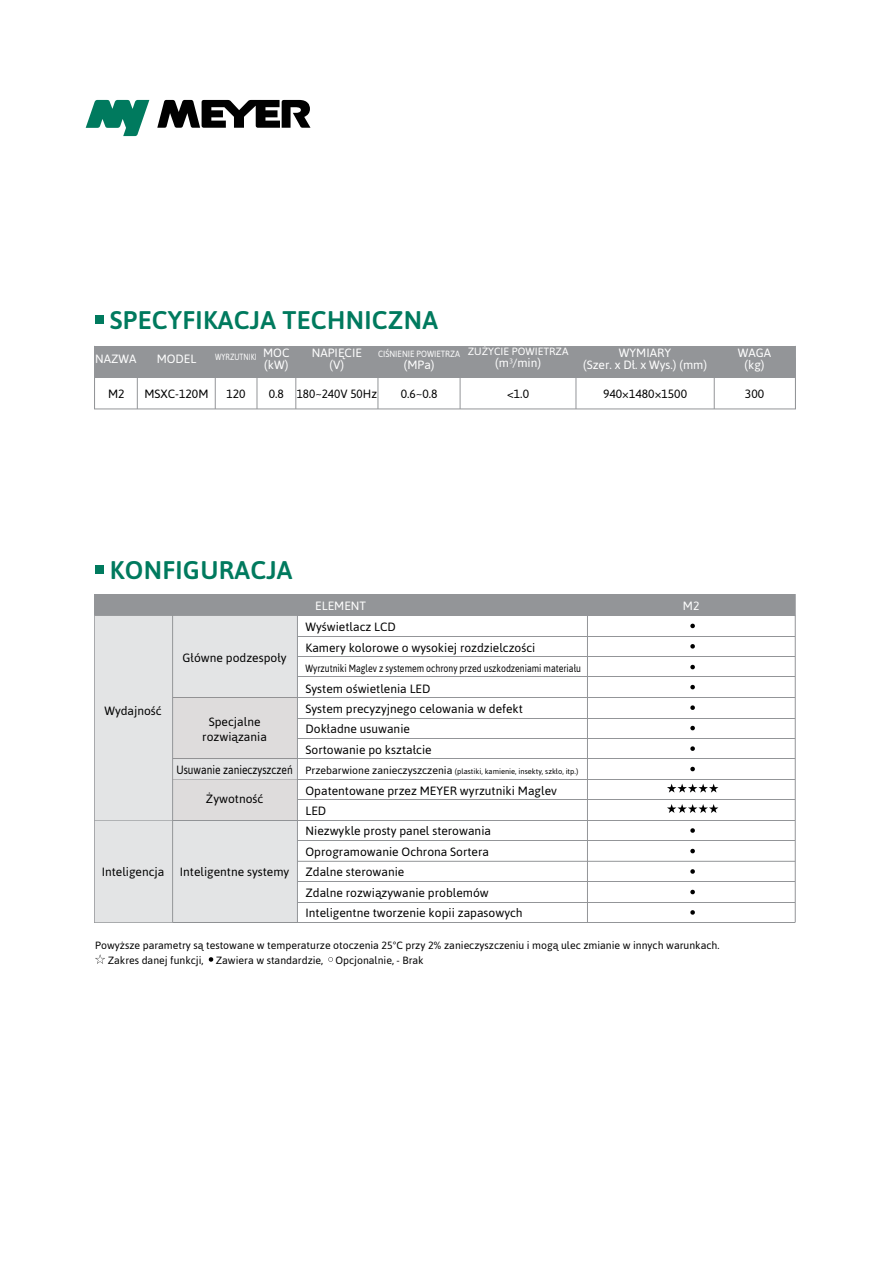
<style>
.page{position:relative;width:893px;height:1263px;background:#fff}
.page>*{position:absolute;margin:0;border:0;box-sizing:border-box;transform-origin:0 0}
.t1{font:500 25.5px "Asap";letter-spacing:.01em;color:#007a5e}
.t2{font:12px/20.4px "Asap";color:#000}
.t3{font:12px/12px "Asap";color:#fff;text-align:center}
.t4{font:12px "Asap";color:#000;scale:.85 1}
.t5{font:10.5px/14.4px "Asap";color:#000}
.t6{font:10.5px "Asap";color:#000;scale:.83 1}
.t7{font:10.5px "Asap";color:#fff}
.t8{font:9px "Asap";color:#fff;scale:.9 1}
.t9{font:9px "Asap";color:#fff;scale:.8 1}
.t10{font:7.5px "Asap";color:#000}
.s1{font-size:10.5px}
</style>
<div class="page">
<hr style="left:95px;top:377px;width:700px;height:1px;background:#939598">
<div style="left:95px;top:346px;width:700px;height:31px;background:#939598"></div>
<div style="left:95px;top:594px;width:700px;height:21px;background:#939598"></div>
<svg style="left:690px;top:624px;width:5px;height:4px"></svg>
<svg style="left:690px;top:644px;width:5px;height:4px"></svg>
<svg style="left:690px;top:665px;width:5px;height:4px"></svg>
<svg style="left:690px;top:685px;width:5px;height:4px"></svg>
<svg style="left:690px;top:705px;width:5px;height:5px"></svg>
<svg style="left:690px;top:726px;width:5px;height:4px"></svg>
<svg style="left:690px;top:746px;width:5px;height:5px"></svg>
<svg style="left:690px;top:767px;width:5px;height:4px"></svg>
<svg style="left:690px;top:828px;width:5px;height:5px"></svg>
<svg style="left:690px;top:849px;width:5px;height:4px"></svg>
<svg style="left:690px;top:869px;width:5px;height:5px"></svg>
<svg style="left:690px;top:890px;width:5px;height:4px"></svg>
<svg style="left:690px;top:910px;width:5px;height:5px"></svg>
<svg style="left:667px;top:784px;width:51px;height:9px"></svg>
<svg style="left:667px;top:804px;width:51px;height:9px"></svg>
<hr style="left:587px;top:594px;width:1px;height:328px;background:#939598">
<hr style="left:795px;top:594px;width:1px;height:328px;background:#939598">
<hr style="left:94px;top:615px;width:1px;height:307px;background:#939598">
<hr style="left:297px;top:636px;width:498px;height:1px;background:#939598">
<hr style="left:297px;top:656px;width:498px;height:1px;background:#939598">
<hr style="left:297px;top:677px;width:498px;height:1px;background:#939598">
<hr style="left:173px;top:697px;width:622px;height:1px;background:#939598">
<hr style="left:297px;top:718px;width:498px;height:1px;background:#939598">
<hr style="left:297px;top:738px;width:498px;height:1px;background:#939598">
<hr style="left:173px;top:759px;width:622px;height:1px;background:#939598">
<hr style="left:173px;top:779px;width:622px;height:1px;background:#939598">
<hr style="left:297px;top:799px;width:498px;height:1px;background:#939598">
<hr style="left:95px;top:820px;width:700px;height:1px;background:#939598">
<hr style="left:297px;top:841px;width:498px;height:1px;background:#939598">
<hr style="left:297px;top:881px;width:498px;height:1px;background:#939598">
<hr style="left:297px;top:902px;width:498px;height:1px;background:#939598">
<hr style="left:95px;top:922px;width:700px;height:1px;background:#939598">
<svg style="left:95px;top:616px;width:202px;height:307px"></svg>
<hr style="left:173px;top:779px;width:124px;height:1px;background:#959597">
<hr style="left:95px;top:615px;width:700px;height:1px;background:#939598">
<hr style="left:297px;top:861px;width:498px;height:1px;background:#939598">
<hr style="left:297px;top:615px;width:1px;height:307px;background:#939598">
<hr style="left:172px;top:615px;width:1px;height:307px;background:#939598">
<div style="left:94px;top:358px;width:702px;height:51px;border:1px solid #939598"></div>
<hr style="left:137px;top:358px;width:1px;height:51px;background:#939598">
<hr style="left:215px;top:358px;width:1px;height:51px;background:#939598">
<hr style="left:257px;top:358px;width:1px;height:51px;background:#939598">
<hr style="left:296px;top:358px;width:1px;height:51px;background:#939598">
<hr style="left:94px;top:346px;width:1px;height:63px;background:#939598">
<hr style="left:378px;top:358px;width:1px;height:51px;background:#939598">
<hr style="left:460px;top:358px;width:1px;height:51px;background:#939598">
<hr style="left:576px;top:358px;width:1px;height:51px;background:#939598">
<hr style="left:714px;top:358px;width:1px;height:51px;background:#939598">
<hr style="left:795px;top:346px;width:1px;height:63px;background:#939598">
<svg style="left:86px;top:100px;width:63px;height:36px"></svg>
<svg style="left:157px;top:100px;width:153px;height:28px"></svg>
<div style="left:95px;top:315px;width:9px;height:8px;background:#007a5e"></div>
<div style="left:95px;top:566px;width:9px;height:8px;background:#007a5e"></div>
<svg style="left:95px;top:954px;width:10px;height:10px"></svg>
<svg style="left:209px;top:957px;width:4px;height:5px"></svg>
<svg style="left:328px;top:957px;width:5px;height:5px"></svg>
<h1 class="t1" style="left:110px;top:303px;width:330px">SPECYFIKACJA TECHNICZNA</h1>
<p class="t3" style="left:95px;top:353px;width:43px">NAZWA</p>
<p class="t3" style="left:157px;top:353px;width:41px">MODEL</p>
<p class="t9" style="left:215px;top:351px;width:94px">WYRZUTNIKI <sup>MOC</sup></p>
<p class="t3" style="left:264px;top:358px;width:26px">(kW)</p>
<p class="t3" style="left:312px;top:346px;width:52px">NAPIĘCIE (V)</p>
<p class="t8" style="left:378px;top:348px;width:93px">CIŚNIENIE POWIETRZA</p>
<p class="t3" style="left:404px;top:358px;width:32px">(MPa)</p>
<p class="t7" style="left:468px;top:345px;width:102px">ZUŻYCIE POWIETRZA</p>
<p class="t3" style="left:495px;top:357px;width:47px">(m³/min)</p>
<p class="t3" style="left:738px;top:346px;width:35px">WAGA (kg)</p>
<p class="t3" style="left:583px;top:346px;width:125px">WYMIARY<br>(Szer. x Dł. x Wys.) (mm)</p>
<p class="t2" style="left:108px;top:383px;width:18px">M2</p>
<p class="t2" style="left:144px;top:383px;width:66px">MSXC-120M</p>
<p class="t2" style="left:226px;top:383px;width:21px">120</p>
<p class="t2" style="left:269px;top:383px;width:110px">0.8 180~240V 50Hz</p>
<p class="t2" style="left:401px;top:383px;width:38px">0.6~0.8</p>
<p class="t2" style="left:507px;top:383px;width:23px">&lt;1.0</p>
<p class="t2" style="left:603px;top:383px;width:86px">940×1480×1500</p>
<p class="t2" style="left:745px;top:383px;width:21px">300</p>
<h1 class="t1" style="left:110px;top:553px;width:184px">KONFIGURACJA</h1>
<p class="t3" style="left:315px;top:600px;width:52px">ELEMENT</p>
<p class="t3" style="left:683px;top:600px;width:18px">M2</p>
<p class="t2" style="left:306px;top:616px;width:231px">Wyświetlacz LCD<br>Kamery kolorowe o wysokiej rozdzielczości</p>
<p class="t6" style="left:306px;top:662px;width:333px">Wyrzutniki Maglev z systemem ochrony przed uszkodzeniami materiału</p>
<p class="t2" style="left:306px;top:678px;width:219px">System oświetlenia LED<br>System precyzyjnego celowania w defekt<br>Dokładne usuwanie<br>Sortowanie po kształcie</p>
<p class="t10" style="left:306px;top:767px;width:274px"><span class="s1">Przebarwione zanieczyszczenia</span> (plastiki, kamienie, insekty, szkło, itp.)</p>
<p class="t2" style="left:306px;top:780px;width:253px">Opatentowane przez MEYER wyrzutniki Maglev<br>LED<br>Niezwykle prosty panel sterowania<br>Oprogramowanie Ochrona Sortera<br>Zdalne sterowanie<br>Zdalne rozwiązywanie problemów<br>Inteligentne tworzenie kopii zapasowych</p>
<p class="t5" style="left:108px;top:938px;width:613px;text-indent:-13px">Powyższe parametry są testowane w temperaturze otoczenia 25°C przy 2% zanieczyszczeniu i mogą ulec zmianie w innych warunkach.<br>Zakres danej funkcji, Zawiera w standardzie, Opcjonalnie, - Brak</p>
<p class="t2" style="left:183px;top:647px;width:106px">Główne podzespoły</p>
<p class="t2" style="left:104px;top:700px;width:59px">Wydajność</p>
<p class="t2" style="left:202px;top:714px;width:66px;line-height:14.4px;text-align:center">Specjalne rozwiązania</p>
<p class="t4" style="left:176px;top:762px;width:138px">Usuwanie zanieczyszczeń</p>
<p class="t2" style="left:206px;top:788px;width:59px">Żywotność</p>
<p class="t2" style="left:102px;top:862px;width:64px">Inteligencja</p>
<p class="t2" style="left:180px;top:862px;width:111px">Inteligentne systemy</p>
</div>
